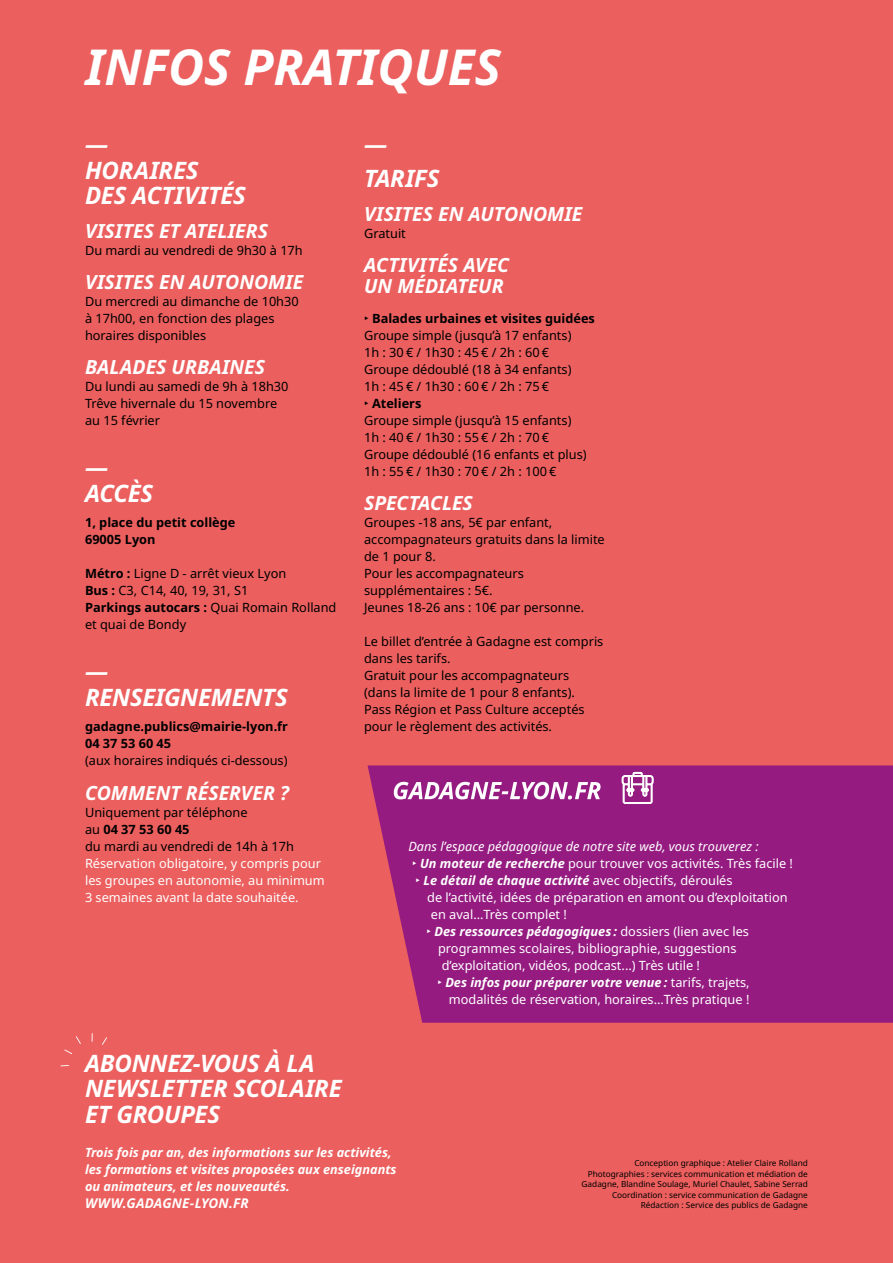
<style>
.page{position:relative;width:893px;height:1263px;background:#fff}
.page>*{position:absolute;margin:0;border:0;box-sizing:border-box;transform-origin:0 0}
.t1{font:italic 700 49.5px "Noto Sans";color:#fff}
.t2{font:italic 700 24px/25.5px "Noto Sans";letter-spacing:-.01em;color:#fff}
.t3{font:italic 700 19.5px/21px "Noto Sans";color:#fff}
.t4{font:italic 700 13.5px "Noto Sans";letter-spacing:.01em;color:#fff}
.t5{font:12.75px/17px "Noto Sans";color:#000}
.t6{font:12.75px/17px "Noto Sans";color:#fff}
.t7{font:italic 700 12.75px/17px "Noto Sans";color:#fff}
.t8{font:700 12.75px/17px "Noto Sans";color:#000}
.t9{font:8.25px/10.5px "Noto Sans";color:#000;text-align:right}
.s1{font-weight:700}
.s2{font-style:italic}
.s3{font-weight:700;font-style:italic}
.s4{font-weight:400;font-style:normal}
</style>
<div class="page">
<div style="left:1px;top:0;width:892px;height:1263px;background:#eb5f5e"></div>
<div style="left:368px;top:765px;width:525px;height:258px;background:#951b81"></div>
<svg style="left:64px;top:1036px;width:17px;height:18px"></svg>
<svg style="left:102px;top:1037px;width:5px;height:8px"></svg>
<svg style="left:622px;top:772px;width:32px;height:32px"></svg>
<svg style="left:394px;top:782px;width:207px;height:17px;background:#c685bb"></svg>
<h1 class="t1" style="left:86px;top:32px;width:417px">INFOS PRATIQUES</h1>
<h2 class="t2" style="left:85px;top:132px;width:162px">—<br>HORAIRES<br>DES ACTIVITÉS</h2>
<h3 class="t3" style="left:85px;top:221px;width:185px">VISITES ET ATELIERS</h3>
<p class="t5" style="left:85px;top:242px;width:219px">Du mardi au vendredi de 9h30 à 17h</p>
<h3 class="t3" style="left:85px;top:272px;width:220px">VISITES EN AUTONOMIE</h3>
<p class="t5" style="left:85px;top:293px;width:215px">Du mercredi au dimanche de 10h30 à 17h00, en fonction des plages horaires disponibles</p>
<h3 class="t3" style="left:85px;top:357px;width:182px">BALADES URBAINES</h3>
<p class="t5" style="left:85px;top:378px;width:205px">Du lundi au samedi de 9h à 18h30<br>Trêve hivernale du 15 novembre au 15 février</p>
<h2 class="t2" style="left:85px;top:455px;width:70px">—<br>ACCÈS</h2>
<p class="t8" style="left:85px;top:514px;width:152px">1, place du petit collège<br>69005 Lyon</p>
<p class="t5" style="left:85px;top:565px;width:253px"><span class="s1">Métro :</span> Ligne D - arrêt vieux Lyon<br><span class="s1">Bus :</span> C3, C14, 40, 19, 31, S1<br><span class="s1">Parkings autocars :</span> Quai Romain Rolland et quai de Bondy</p>
<h2 class="t2" style="left:85px;top:659px;width:204px">—<br>RENSEIGNEMENTS</h2>
<p class="t8" style="left:85px;top:719px;width:204px">gadagne.publics@mairie-lyon.fr<br>04 37 53 60 45</p>
<p class="t5" style="left:85px;top:753px;width:204px">(aux horaires indiqués ci-dessous)</p>
<h3 class="t3" style="left:85px;top:782px;width:205px">COMMENT RÉSERVER ?</h3>
<p class="t5" style="left:85px;top:804px;width:211px">Uniquement par téléphone<br>au <span class="s1">04 37 53 60 45<br></span>du mardi au vendredi de 14h à 17h</p>
<p class="t6" style="left:85px;top:855px;width:241px">Réservation obligatoire, y compris pour les groupes en autonomie, au minimum<br>3 semaines avant la date souhaitée.</p>
<h2 class="t2" style="left:364px;top:128px;width:77px;line-height:34px">—<br>TARIFS</h2>
<h3 class="t3" style="left:364px;top:204px;width:220px">VISITES EN AUTONOMIE</h3>
<p class="t5" style="left:364px;top:225px;width:43px">Gratuit</p>
<h3 class="t3" style="left:364px;top:255px;width:147px">ACTIVITÉS AVEC<br>UN MÉDIATEUR</h3>
<p class="t5" style="left:364px;top:310px;width:232px">‣ <span class="s1">Balades urbaines et visites guidées<br></span>Groupe simple (jusqu’à 17 enfants)<br>1h : 30 € / 1h30 : 45 € / 2h : 60 €<br>Groupe dédoublé (18 à 34 enfants)<br>1h : 45 € / 1h30 : 60 € / 2h : 75 €<br>‣ <span class="s1">Ateliers<br></span>Groupe simple (jusqu’à 15 enfants)<br>1h : 40 € / 1h30 : 55 € / 2h : 70 €<br>Groupe dédoublé (16 enfants et plus)<br>1h : 55 € / 1h30 : 70 € / 2h : 100 €</p>
<h3 class="t3" style="left:364px;top:493px;width:110px">SPECTACLES</h3>
<p class="t5" style="left:364px;top:514px;width:242px">Groupes -18 ans, 5€ par enfant, accompagnateurs gratuits dans la limite de 1 pour 8.<br>Pour les accompagnateurs supplémentaires : 5€.<br>Jeunes 18-26 ans : 10€ par personne.</p>
<p class="t5" style="left:364px;top:633px;width:241px">Le billet d’entrée à Gadagne est compris dans les tarifs.<br>Gratuit pour les accompagnateurs (dans la limite de 1 pour 8 enfants).<br>Pass Région et Pass Culture acceptés pour le règlement des activités.</p>
<p class="t6" style="left:408px;top:838px;width:386px"><span class="s2">Dans l’espace pédagogique de notre site web, vous trouverez :<br></span>‣ <span class="s3">Un moteur de recherche</span> pour trouver vos activités. Très facile ! ‣ <span class="s3">Le détail de chaque activité</span> avec objectifs, déroulés</p>
<p class="t6" style="left:427px;top:889px;width:362px">de l’activité, idées de préparation en amont ou d’exploitation</p>
<p class="t6" style="left:431px;top:906px;width:138px">en aval…Très complet !</p>
<p class="t7" style="left:426px;top:923px;width:324px"><span class="s4">‣</span> Des ressources pédagogiques : <span class="s4">dossiers (lien avec les</span></p>
<p class="t6" style="left:438px;top:940px;width:300px">programmes scolaires, bibliographie, suggestions</p>
<p class="t6" style="left:442px;top:957px;width:260px">d’exploitation, vidéos, podcast...) Très utile !</p>
<p class="t7" style="left:437px;top:974px;width:314px"><span class="s4">‣</span> Des infos pour préparer votre venue : <span class="s4">tarifs, trajets,</span></p>
<p class="t6" style="left:449px;top:991px;width:302px">modalités de réservation, horaires…Très pratique !</p>
<h2 class="t2" style="left:85px;top:1051px;width:258px">ABONNEZ-VOUS À LA<br>NEWSLETTER SCOLAIRE<br>ET GROUPES</h2>
<p class="t7" style="left:85px;top:1144px;width:313px">Trois fois par an, des informations sur les activités, les formations et visites proposées aux enseignants ou animateurs, et les nouveautés.</p>
<p class="t4" style="left:85px;top:1193px;width:165px">WWW.GADAGNE-LYON.FR</p>
<p class="t9" style="left:582px;top:1158px;width:228px">Conception graphique : Atelier Claire Rolland Photographies : services communication et médiation de Gadagne, Blandine Soulage, Muriel Chaulet, Sabine Serrad Coordination : service communication de Gadagne Rédaction : Service des publics de Gadagne</p>
</div>
